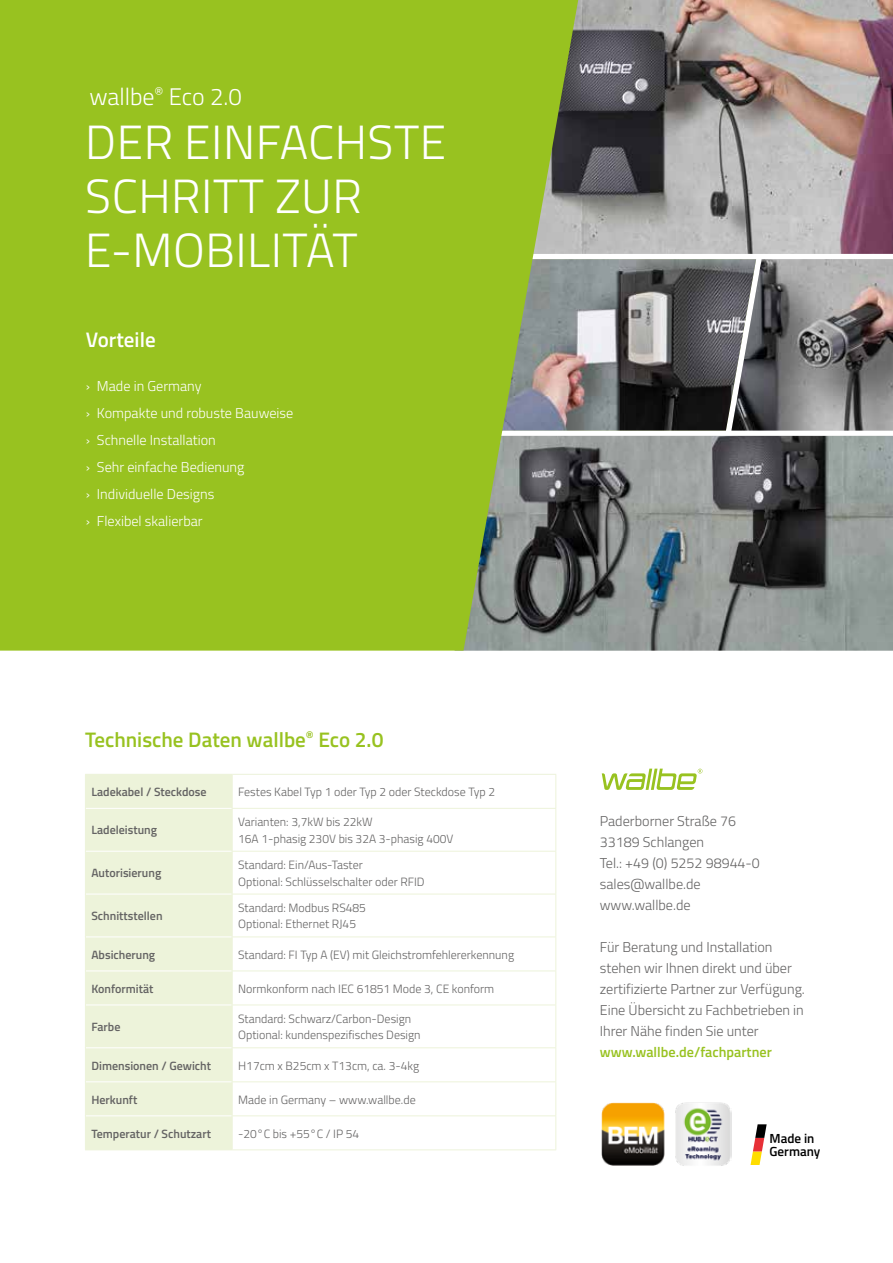
<style>
.page{position:relative;width:893px;height:1263px;background:#fff}
.page>*{position:absolute;margin:0;border:0;box-sizing:border-box;transform-origin:0 0}
.t1{font:300 48px/54px "Titillium Web";letter-spacing:.01em;color:#fff}
.t2{font:300 24px "Titillium Web";color:#fff}
.t3{font:600 21px "Titillium Web";color:#98c220}
.t4{font:600 21px "Titillium Web";color:#fff}
.t5{font:300 14.25px/21px "Titillium Web";color:#646363}
.t6{font:300 14.25px/27px "Titillium Web";color:#fff}
.t7{font:600 14.25px "Titillium Web";color:#98c220}
.t8{font:600 13.2px/13.2px "Titillium Web";color:#000}
.t9{font:300 12px/16.5px "Titillium Web";color:#646363}
.t10{font:600 12px "Titillium Web";color:#646363}
</style>
<div class="page">
<div style="left:86px;top:775px;width:146px;height:374px;background:#edf3da"></div>
<hr style="left:86px;top:808px;width:146px;height:1px;background:#fff">
<hr style="left:86px;top:851px;width:146px;height:1px;background:#fff">
<hr style="left:86px;top:894px;width:146px;height:1px;background:#fff">
<hr style="left:86px;top:936px;width:146px;height:1px;background:#fff">
<hr style="left:86px;top:970px;width:146px;height:1px;background:#fff">
<hr style="left:86px;top:1004px;width:146px;height:1px;background:#fff">
<hr style="left:86px;top:1047px;width:146px;height:1px;background:#fff">
<hr style="left:86px;top:1081px;width:146px;height:1px;background:#fff">
<hr style="left:86px;top:1115px;width:146px;height:1px;background:#fff">
<hr style="left:232px;top:774px;width:324px;height:1px;background:#edf3da">
<hr style="left:555px;top:775px;width:1px;height:33px;background:#edf3da">
<hr style="left:232px;top:808px;width:324px;height:1px;background:#edf3da">
<hr style="left:555px;top:809px;width:1px;height:42px;background:#edf3da">
<hr style="left:232px;top:851px;width:324px;height:1px;background:#edf3da">
<hr style="left:555px;top:851px;width:1px;height:43px;background:#edf3da">
<hr style="left:232px;top:894px;width:324px;height:1px;background:#edf3da">
<hr style="left:555px;top:894px;width:1px;height:42px;background:#edf3da">
<hr style="left:232px;top:936px;width:324px;height:1px;background:#edf3da">
<hr style="left:555px;top:937px;width:1px;height:33px;background:#edf3da">
<hr style="left:232px;top:970px;width:324px;height:1px;background:#edf3da">
<hr style="left:555px;top:971px;width:1px;height:33px;background:#edf3da">
<hr style="left:232px;top:1004px;width:324px;height:1px;background:#edf3da">
<hr style="left:555px;top:1005px;width:1px;height:42px;background:#edf3da">
<hr style="left:232px;top:1047px;width:324px;height:1px;background:#edf3da">
<hr style="left:555px;top:1048px;width:1px;height:33px;background:#edf3da">
<hr style="left:232px;top:1081px;width:324px;height:1px;background:#edf3da">
<hr style="left:555px;top:1082px;width:1px;height:33px;background:#edf3da">
<hr style="left:232px;top:1115px;width:324px;height:1px;background:#edf3da">
<hr style="left:555px;top:1116px;width:1px;height:33px;background:#edf3da">
<hr style="left:232px;top:1149px;width:324px;height:1px;background:#edf3da">
<hr style="left:85px;top:774px;width:147px;height:1px;background:#edf3da">
<hr style="left:85px;top:775px;width:1px;height:33px;background:#edf3da">
<hr style="left:232px;top:775px;width:1px;height:33px;background:#edf3da">
<hr style="left:85px;top:808px;width:1px;height:43px;background:#edf3da">
<hr style="left:232px;top:809px;width:1px;height:42px;background:#edf3da">
<hr style="left:85px;top:851px;width:1px;height:43px;background:#edf3da">
<hr style="left:232px;top:851px;width:1px;height:43px;background:#edf3da">
<hr style="left:85px;top:894px;width:1px;height:43px;background:#edf3da">
<hr style="left:232px;top:894px;width:1px;height:42px;background:#edf3da">
<hr style="left:85px;top:937px;width:1px;height:34px;background:#edf3da">
<hr style="left:232px;top:937px;width:1px;height:33px;background:#edf3da">
<hr style="left:85px;top:971px;width:1px;height:34px;background:#edf3da">
<hr style="left:232px;top:971px;width:1px;height:33px;background:#edf3da">
<hr style="left:85px;top:1005px;width:1px;height:43px;background:#edf3da">
<hr style="left:232px;top:1005px;width:1px;height:42px;background:#edf3da">
<hr style="left:85px;top:1048px;width:1px;height:34px;background:#edf3da">
<hr style="left:232px;top:1048px;width:1px;height:33px;background:#edf3da">
<hr style="left:85px;top:1082px;width:1px;height:34px;background:#edf3da">
<hr style="left:232px;top:1082px;width:1px;height:33px;background:#edf3da">
<hr style="left:85px;top:1116px;width:1px;height:33px;background:#edf3da">
<hr style="left:232px;top:1116px;width:1px;height:33px;background:#edf3da">
<hr style="left:85px;top:1149px;width:147px;height:1px;background:#edf3da">
<img style="left:580px;top:0;width:313px;height:254px">
<svg style="left:756px;top:259px;width:137px;height:172px;background:#7e7c7d"></svg>
<img style="left:580px;top:259px;width:176px;height:172px">
<img style="left:580px;top:436px;width:313px;height:215px">
<svg style="left:0;top:0;width:580px;height:651px;background:#95ba29"></svg>
<img style="left:601px;top:1103px;width:64px;height:63px">
<img style="left:675px;top:1102px;width:57px;height:64px">
<svg style="left:750px;top:1124px;width:17px;height:41px"></svg>
<svg style="left:602px;top:769px;width:100px;height:21px"></svg>
<h2 class="t2" style="left:89px;top:79px;width:154px">wallbe<sup>®</sup> Eco 2.0</h2>
<h1 class="t1" style="left:85px;top:113px;width:362px">DER EINFACHSTE<br>SCHRITT ZUR<br>E-MOBILITÄT</h1>
<h3 class="t4" style="left:86px;top:324px;width:71px">Vorteile</h3>
<p class="t6" style="left:86px;top:372px;width:209px">› Made in Germany<br>› Kompakte und robuste Bauweise › Schnelle Installation<br>› Sehr einfache Bedienung<br>› Individuelle Designs<br>› Flexibel skalierbar</p>
<h3 class="t3" style="left:85px;top:724px;width:300px">Technische Daten wallbe<sup>®</sup> Eco 2.0</h3>
<p class="t10" style="left:91px;top:783px;width:117px">Ladekabel / Steckdose</p>
<p class="t9" style="left:238px;top:783px;width:258px">Festes Kabel Typ 1 oder Typ 2 oder Steckdose Typ 2</p>
<p class="t10" style="left:91px;top:821px;width:67px">Ladeleistung</p>
<p class="t9" style="left:238px;top:813px;width:217px">Varianten: 3,7kW bis 22kW<br>16A 1-phasig 230V bis 32A 3-phasig 400V</p>
<p class="t10" style="left:91px;top:864px;width:71px">Autorisierung</p>
<p class="t9" style="left:238px;top:856px;width:188px">Standard: Ein/Aus-Taster<br>Optional: Schlüsselschalter oder RFID</p>
<p class="t10" style="left:91px;top:907px;width:73px">Schnittstellen</p>
<p class="t9" style="left:238px;top:899px;width:129px">Standard: Modbus RS485<br>Optional: Ethernet RJ45</p>
<p class="t10" style="left:91px;top:945px;width:65px">Absicherung</p>
<p class="t9" style="left:238px;top:945px;width:277px">Standard: FI Typ A (EV) mit Gleichstromfehlererkennung</p>
<p class="t10" style="left:91px;top:979px;width:64px">Konformität</p>
<p class="t9" style="left:238px;top:979px;width:258px">Normkonform nach IEC 61851 Mode 3, CE konform</p>
<p class="t10" style="left:91px;top:1018px;width:31px">Farbe</p>
<p class="t9" style="left:238px;top:1010px;width:184px">Standard: Schwarz/Carbon-Design<br>Optional: kundenspezifisches Design</p>
<p class="t10" style="left:91px;top:1056px;width:121px">Dimensionen / Gewicht</p>
<p class="t9" style="left:238px;top:1056px;width:182px">H17cm x B25cm x T13cm, ca. 3-4kg</p>
<p class="t10" style="left:91px;top:1090px;width:47px">Herkunft</p>
<p class="t9" style="left:238px;top:1090px;width:179px">Made in Germany – www.wallbe.de</p>
<p class="t10" style="left:91px;top:1124px;width:121px">Temperatur / Schutzart</p>
<p class="t9" style="left:238px;top:1124px;width:123px">-20°C bis +55°C / IP 54</p>
<p class="t5" style="left:600px;top:810px;width:162px">Paderborner Straße 76<br>33189 Schlangen<br>Tel.: +49 (0) 5252 98944-0 sales@wallbe.de www.wallbe.de</p>
<p class="t5" style="left:600px;top:936px;width:207px">Für Beratung und Installation stehen wir Ihnen direkt und über zertifizierte Partner zur Verfügung.<br>Eine Übersicht zu Fachbetrieben in<br>Ihrer Nähe finden Sie unter</p>
<p class="t7" style="left:600px;top:1041px;width:174px">www.wallbe.de/fachpartner</p>
<p class="t8" style="left:769px;top:1131px;width:52px">Made in<br>Germany</p>
</div>
